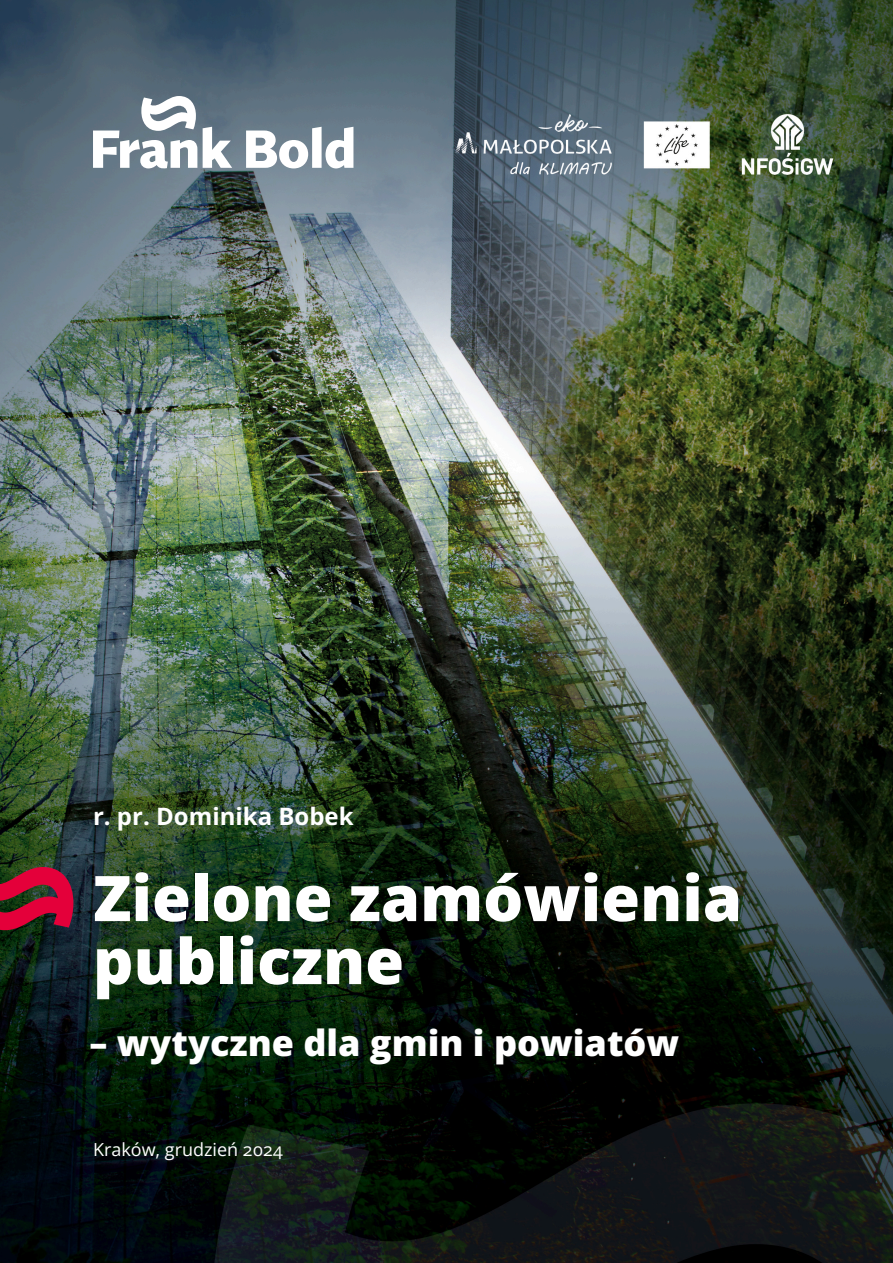
<style>
.page{position:relative;width:893px;height:1263px;background:#fff}
.page>*{position:absolute;margin:0;border:0;box-sizing:border-box;transform-origin:0 0}
.t1{font:800 63px/63px "Open Sans";color:#fff}
.t2{font:800 36px "Open Sans";color:#fff}
.t3{font:700 24px "Open Sans";color:#fff}
.t4{font:18px "Open Sans";color:#fff}
</style>
<div class="page">
<img style="left:0;top:0;width:893px;height:1263px">
<svg style="left:203px;top:127px;width:29px;height:41px"></svg>
<svg style="left:246px;top:127px;width:107px;height:41px"></svg>
<svg style="left:93px;top:96px;width:104px;height:73px"></svg>
<svg style="left:0;top:867px;width:73px;height:63px;background:#951530"></svg>
<p class="t3" style="left:93px;top:799px;width:262px">r. pr. Dominika Bobek</p>
<p class="t1" style="left:93px;top:865px;width:650px">Zielone zamówienia publiczne</p>
<p class="t2" style="left:89px;top:1018px;width:591px">– wytyczne dla gmin i powiatów</p>
<p class="t4" style="left:93px;top:1137px;width:192px">Kraków, grudzień 2024</p>
</div>
